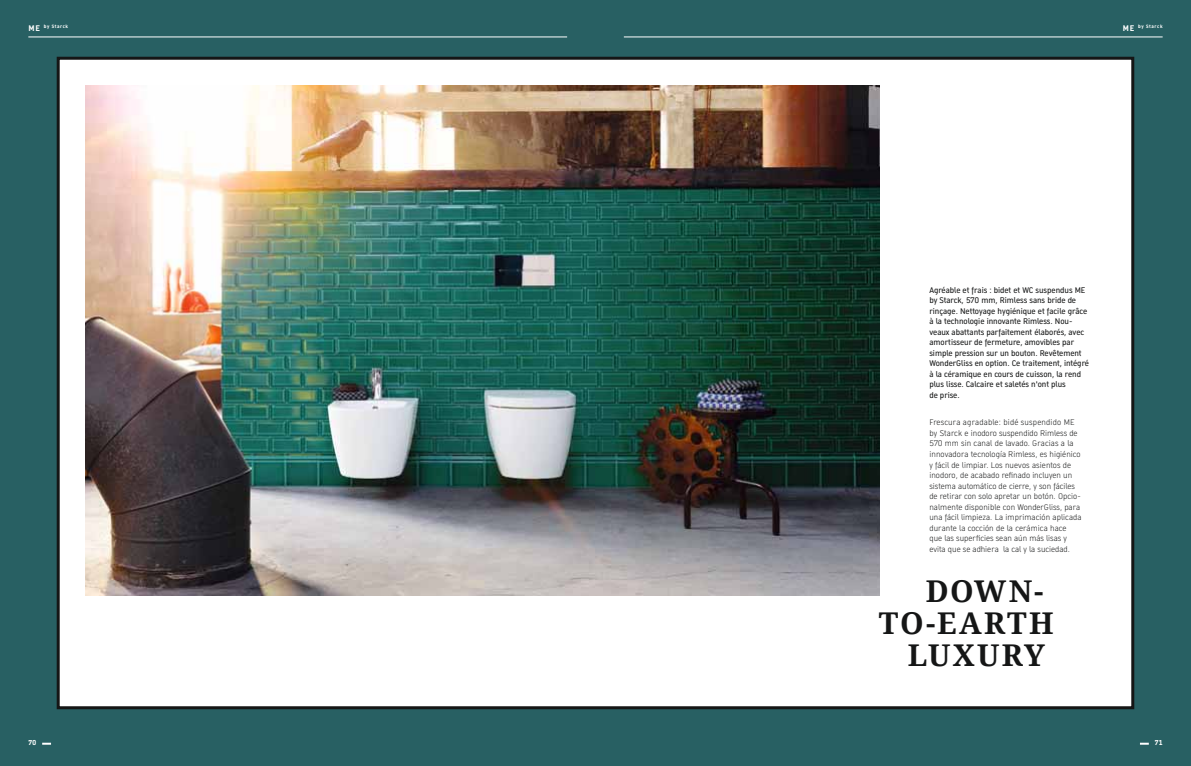
<style>
.page{position:relative;width:1191px;height:766px;background:#fff}
.page>*{position:absolute;margin:0;border:0;box-sizing:border-box;transform-origin:0 0}
.t1{font:700 30px "Droid Serif";letter-spacing:.075em;color:#151616}
.t2{font:300 8px/10.5px "Dura Sans 2014 c";color:#151616}
.t3{font:8px/10.5px "Dura Sans 2014 c";letter-spacing:-.005em;color:#151616}
.t4{font:700 7px "Dura Sans 2014 c";color:#fff}
.t5{font:700 4.7px "Dura Sans 2014 c";letter-spacing:.12em;color:#fff}
.s1{font-size:8px}
</style>
<div class="page">
<div style="left:0;top:0;width:595px;height:765px;background:#286063"></div>
<div style="left:57px;top:57px;width:538px;height:652px;background:#fff"></div>
<img style="left:85px;top:85px;width:510px;height:510px">
<svg style="left:42px;top:742px;width:9px;height:2px"></svg>
<hr style="left:28px;top:37px;width:539px;height:1px;background:#fff">
<div style="left:595px;top:0;width:596px;height:765px;background:#286063"></div>
<div style="left:595px;top:57px;width:539px;height:652px;background:#fff"></div>
<img style="left:595px;top:85px;width:284px;height:510px">
<hr style="left:624px;top:37px;width:538px;height:1px;background:#fff">
<svg style="left:1140px;top:742px;width:8px;height:2px"></svg>
<p class="t5" style="left:28px;top:25px;width:41px"><span class="s1">ME</span> by Starck</p>
<p class="t4" style="left:28px;top:739px;width:10px">70</p>
<p class="t5" style="left:1122px;top:25px;width:41px"><span class="s1">ME</span> by Starck</p>
<p class="t3" style="left:929px;top:285px;width:161px">Agréable et frais : bidet et WC suspendus ME by Starck, 570 mm, Rimless sans bride de rinçage. Nettoyage hygiénique et facile grâce à la technologie innovante Rimless. Nou&shy;veaux abattants parfaitement élaborés, avec amortisseur de fermeture, amovibles par simple pression sur un bouton. Revêtement WonderGliss en option. Ce traitement, intégré à la céramique en cours de cuisson, la rend plus lisse. Calcaire et saletés n'ont plus<br>de prise.</p>
<p class="t2" style="left:929px;top:418px;width:154px">Frescura agradable: bidé suspendido ME by Starck e inodoro suspendido Rimless de 570 mm sin canal de lavado. Gracias a la innovadora tecnología Rimless, es higiénico y fácil de limpiar. Los nuevos asientos de inodoro, de acabado refinado incluyen un sistema automático de cierre, y son fáciles de retirar con solo apretar un botón. Opcio&shy;nalmente disponible con WonderGliss, para una fácil limpieza. La imprimación aplicada durante la cocción de la cerámica hace<br>que las superficies sean aún más lisas y evita que se adhiera la cal y la suciedad.</p>
<h1 class="t1" style="left:925px;top:574px;width:119px">DOWN-</h1>
<h1 class="t1" style="left:878px;top:606px;width:176px">TO-EARTH</h1>
<h1 class="t1" style="left:907px;top:638px;width:139px">LUXURY</h1>
<p class="t4" style="left:1154px;top:739px;width:9px">71</p>
</div>
